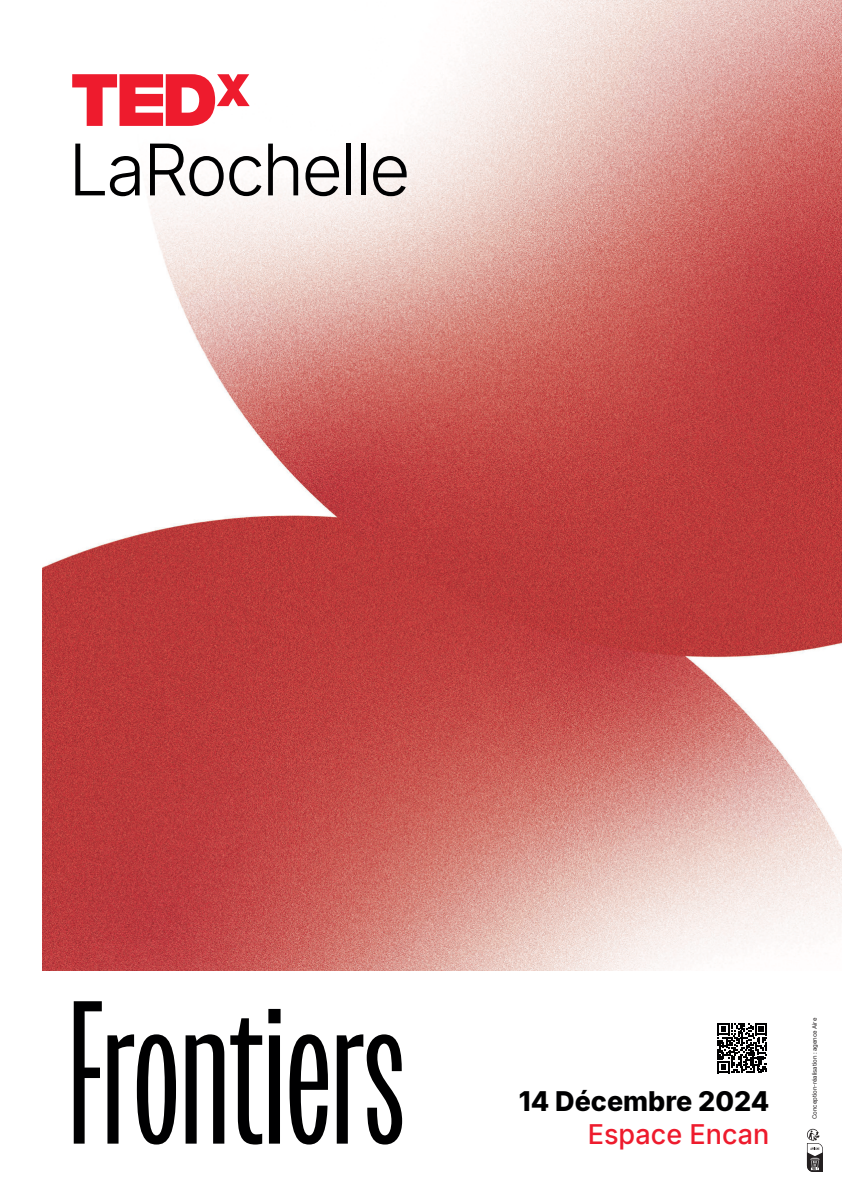
<style>
.page{position:relative;width:842px;height:1191px;background:#fff}
.page>*{position:absolute;margin:0;border:0;box-sizing:border-box;transform-origin:0 0}
.t1{font:187.3px "New Title";color:#000001}
.t2{font:300 71.2px "Inter";letter-spacing:-.035em;color:#000001}
.t3{font:800 27px "Inter";color:#000001}
.t4{font:500 27px "Inter";color:#ee1b2d}
.t5{font:6px "Inter";letter-spacing:-.015em;color:#231f20}
</style>
<div class="page">
<img style="left:42px;top:0;width:800px;height:971px">
<svg style="left:72px;top:74px;width:178px;height:52px"></svg>
<svg style="left:717px;top:1023px;width:50px;height:50px"></svg>
<svg style="left:806px;top:1128px;width:17px;height:44px"></svg>
<h2 class="t2" style="left:69px;top:126px;width:343px">LaRochelle</h2>
<h1 class="t1" style="left:68px;top:966px;width:339px">Frontiers</h1>
<h3 class="t3" style="left:519px;top:1084px;width:252px">14 Décembre 2024</h3>
<h3 class="t4" style="left:588px;top:1117px;width:183px">Espace Encan</h3>
<p class="t5" style="left:811px;top:1118px;width:102px;rotate:-90deg">Conception-réalisation : agence Aire</p>
</div>
